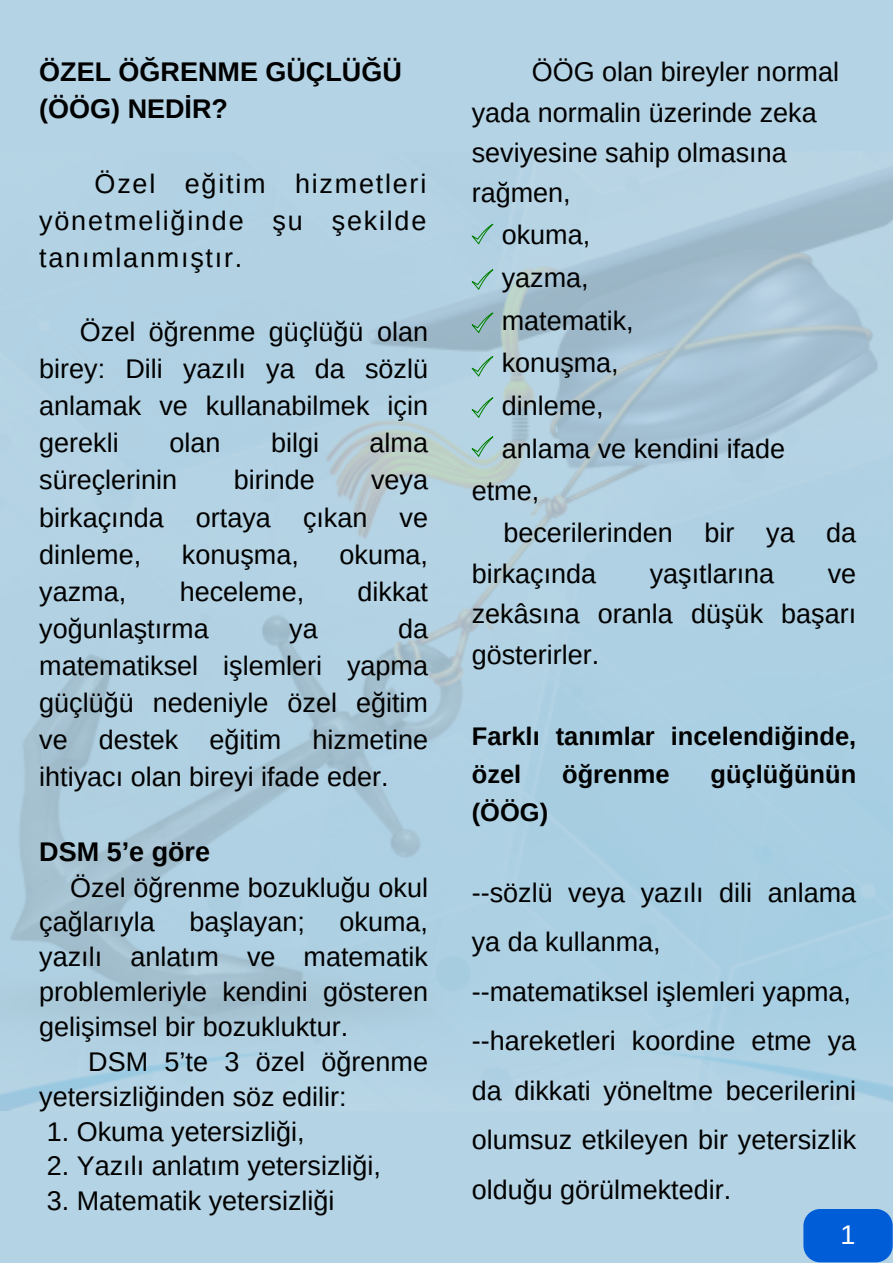
<style>
.page{position:relative;width:893px;height:1264px;background:#fff}
.page>*{position:absolute;margin:0;border:0;box-sizing:border-box;transform-origin:0 0}
.t1{font:27px/37px "Arimo";color:#000;text-align:justify}
.t2{font:700 27px/37px "Arimo";color:#000}
.t3{font:27px "Arimo";color:#fff}
.t4{font:700 25.5px/38.2px "Arimo";color:#000}
</style>
<div class="page">
<div style="left:0;top:0;width:892px;height:1262px;background:#b4d3e4"></div>
<img style="left:0;top:171px;width:892px;height:939px">
<svg style="left:472px;top:224px;width:21px;height:20px"></svg>
<svg style="left:472px;top:269px;width:21px;height:20px"></svg>
<svg style="left:472px;top:312px;width:21px;height:21px"></svg>
<svg style="left:472px;top:356px;width:21px;height:20px"></svg>
<svg style="left:472px;top:397px;width:21px;height:21px"></svg>
<svg style="left:472px;top:436px;width:21px;height:21px"></svg>
<div style="left:803px;top:1209px;width:89px;height:53px;background:#005dd8"></div>
<p class="t2" style="left:39px;top:53px;width:364px">ÖZEL ÖĞRENME GÜÇLÜĞÜ (ÖÖG) NEDİR?</p>
<p class="t1" style="left:39px;top:165px;width:388px;text-indent:55px">Özel eğitim hizmetleri yönetmeliğinde şu şekilde tanımlanmıştır.</p>
<p class="t1" style="left:39px;top:313px;width:390px;text-indent:41px">Özel öğrenme güçlüğü olan birey: Dili yazılı ya da sözlü anlamak ve kullanabilmek için gerekli</p>
<p class="t1" style="left:169px;top:424px;width:52px">olan</p>
<p class="t1" style="left:271px;top:424px;width:49px">bilgi</p>
<p class="t1" style="left:369px;top:424px;width:60px">alma</p>
<p class="t1" style="left:39px;top:461px;width:139px">süreçlerinin</p>
<p class="t1" style="left:234px;top:461px;width:82px">birinde</p>
<p class="t1" style="left:39px;top:461px;width:390px;text-indent:332px">veya birkaçında ortaya çıkan ve dinleme,</p>
<p class="t1" style="left:182px;top:536px;width:118px">konuşma,</p>
<p class="t1" style="left:339px;top:536px;width:90px">okuma,</p>
<p class="t1" style="left:39px;top:573px;width:88px">yazma,</p>
<p class="t1" style="left:180px;top:573px;width:126px">heceleme,</p>
<p class="t1" style="left:357px;top:573px;width:72px">dikkat</p>
<p class="t1" style="left:39px;top:610px;width:171px">yoğunlaştırma</p>
<p class="t1" style="left:289px;top:610px;width:30px">ya</p>
<p class="t1" style="left:39px;top:610px;width:390px;text-indent:359px">da matematiksel işlemleri yapma güçlüğü nedeniyle özel eğitim ve destek eğitim hizmetine ihtiyacı olan bireyi ifade eder.</p>
<p class="t2" style="left:39px;top:832px;width:172px">DSM 5’e göre</p>
<p class="t1" style="left:39px;top:869px;width:390px;line-height:34.8px;text-indent:31px">Özel öğrenme bozukluğu okul çağlarıyla</p>
<p class="t1" style="left:39px;top:904px;width:390px;line-height:34.8px;text-indent:300px">okuma, yazılı anlatım ve matematik problemleriyle kendini gösteren gelişimsel bir bozukluktur.</p>
<p class="t1" style="left:39px;top:1044px;width:390px;line-height:34.8px;text-indent:49px">DSM 5’te 3 özel öğrenme yetersizliğinden söz edilir:</p>
<p class="t1" style="left:47px;top:1112px;width:259px">1. Okuma yetersizliği,</p>
<p class="t1" style="left:47px;top:1147px;width:336px">2. Yazılı anlatım yetersizliği,</p>
<p class="t1" style="left:47px;top:1182px;width:289px">3. Matematik yetersizliği</p>
<p class="t1" style="left:189px;top:903px;width:117px">başlayan;</p>
<p class="t1" style="left:472px;top:51px;width:369px;line-height:40.5px;text-align:left;text-indent:60px">ÖÖG olan bireyler normal yada normalin üzerinde zeka seviyesine sahip olmasına rağmen,</p>
<p class="t1" style="left:501px;top:216px;width:90px">okuma,</p>
<p class="t1" style="left:501px;top:259px;width:88px">yazma,</p>
<p class="t1" style="left:501px;top:302px;width:133px">matematik,</p>
<p class="t1" style="left:501px;top:344px;width:118px">konuşma,</p>
<p class="t1" style="left:501px;top:387px;width:103px">dinleme,</p>
<p class="t1" style="left:472px;top:427px;width:315px;line-height:42.8px;text-indent:30px">anlama ve kendini ifade etme,</p>
<p class="t1" style="left:472px;top:512px;width:386px;line-height:40.5px;text-indent:32px">becerilerinden bir ya da birkaçında</p>
<p class="t1" style="left:649px;top:554px;width:126px">yaşıtlarına</p>
<p class="t1" style="left:472px;top:553px;width:386px;line-height:40.5px;text-indent:356px">ve zekâsına oranla düşük başarı gösterirler.</p>
<p class="t4" style="left:472px;top:716px;width:386px">Farklı tanımlar incelendiğinde, özel</p>
<p class="t4" style="left:562px;top:754px;width:109px">öğrenme</p>
<p class="t4" style="left:710px;top:754px;width:147px">güçlüğünün</p>
<p class="t4" style="left:472px;top:793px;width:78px">(ÖÖG)</p>
<p class="t1" style="left:472px;top:867px;width:386px;line-height:49.5px">--sözlü veya yazılı dili anlama ya da kullanma,</p>
<p class="t1" style="left:472px;top:973px;width:381px">--matematiksel işlemleri yapma,</p>
<p class="t1" style="left:472px;top:1016px;width:386px;line-height:49.5px">--hareketleri koordine etme ya da dikkati yöneltme becerilerini olumsuz etkileyen bir yetersizlik olduğu görülmektedir.</p>
<p class="t3" style="left:840px;top:1219px;width:16px">1</p>
</div>
